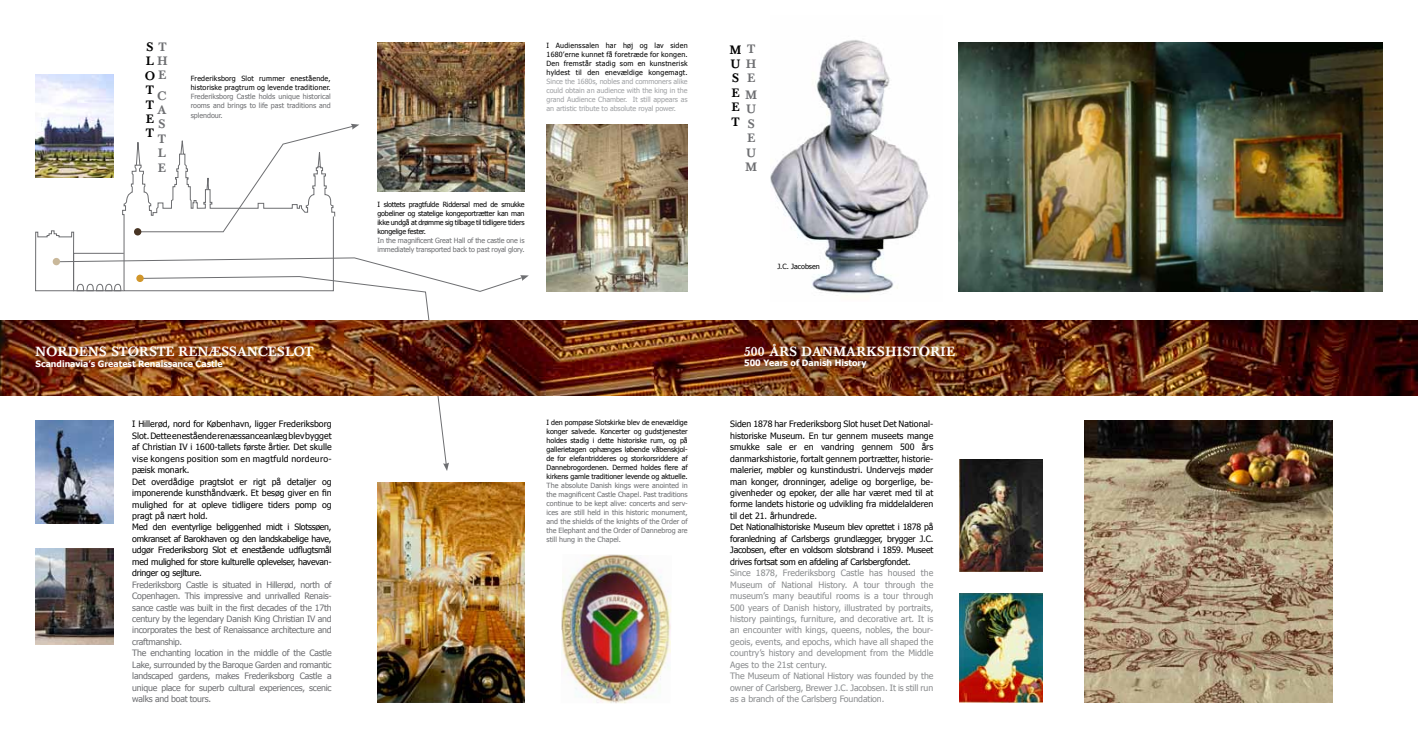
<style>
.page{position:relative;width:1418px;height:745px;background:#fff}
.page>*{position:absolute;margin:0;border:0;box-sizing:border-box;transform-origin:0 0}
.t1{font:500 13.12px "Baskerville BE";letter-spacing:.01em;color:#fff}
.t2{font:500 12px/14.4px "Baskerville BE";color:#000}
.t3{font:500 12px/14.4px "Baskerville BE";color:#6d6e71;text-align:justify}
.t4{font:8.75px/11.4px "Tahoma";color:#000}
.t5{font:8.75px/11.4px "Tahoma";color:#8a8c8e}
.t6{font:8.75px/11.4px "Tahoma";letter-spacing:-.025em;color:#6d6e71}
.t7{font:700 8.75px "Tahoma";color:#fff}
.t8{font:7.12px/9px "Tahoma";letter-spacing:.02em;color:#000;text-align:justify}
.t9{font:7.12px/9px "Tahoma";color:#6d6e71;text-align:justify}
.t10{font:7.12px/9px "Tahoma";letter-spacing:-.005em;color:#9fa1a4;text-align:justify}
.t11{font:7.12px "Tahoma";color:#000}
.s1{color:#6d6e71}
</style>
<div class="page">
<svg style="left:141px;top:292px;width:306px;height:170px"></svg>
<svg style="left:443px;top:462px;width:6px;height:8px"></svg>
<img style="left:0;top:320px;width:1417px;height:75px">
<img style="left:959px;top:459px;width:83px;height:111px">
<img style="left:959px;top:593px;width:83px;height:109px">
<img style="left:35px;top:420px;width:78px;height:103px">
<img style="left:958px;top:43px;width:424px;height:248px">
<img style="left:35px;top:74px;width:78px;height:50px">
<svg style="left:35px;top:124px;width:494px;height:168px"></svg>
<img style="left:546px;top:125px;width:141px;height:166px">
<img style="left:377px;top:43px;width:147px;height:148px">
<img style="left:1084px;top:420px;width:248px;height:282px">
<img style="left:35px;top:548px;width:78px;height:95px">
<img style="left:377px;top:482px;width:147px;height:220px">
<img style="left:561px;top:554px;width:110px;height:148px">
<div style="left:134px;top:228px;width:7px;height:7px;background:#483524;border-radius:50%"></div>
<div style="left:53px;top:258px;width:7px;height:7px;background:#c9b89a;border-radius:50%"></div>
<div style="left:136px;top:274px;width:8px;height:8px;background:#d1962a;border-radius:50%"></div>
<img style="left:770px;top:40px;width:159px;height:254px">
<h2 class="t2" style="left:145px;top:40px;width:24px">S <span class="s1">T<br></span>L <span class="s1">H<br></span>O <span class="s1">E<br></span>T<br>T<br>E<br>T</h2>
<p class="t8" style="left:546px;top:41px;width:143px">I Audienssalen har høj og lav siden 1680’erne kunnet få foretræde for kongen.<br>Den fremstår stadig som en kunstnerisk hyldest til den enevældige kongemagt.</p>
<p class="t8" style="left:191px;top:74px;width:141px">Frederiksborg Slot rummer enestående, historiske pragtrum og levende traditioner.</p>
<p class="t9" style="left:191px;top:92px;width:141px">Frederiksborg Castle holds unique historical rooms and brings to life past traditions and splendour.</p>
<p class="t10" style="left:546px;top:77px;width:143px">Since the 1680s, nobles and commoners alike could obtain an audience with the king in the grand Audience Chamber. It still appears as an artistic tribute to absolute royal power.</p>
<h2 class="t3" style="left:157px;top:88px;width:11px">C A S T L E</h2>
<h1 class="t1" style="left:36px;top:344px;width:12px">NORDEN</h1>
<h1 class="t1" style="left:99px;top:344px;width:31px">S STØR</h1>
<h1 class="t1" style="left:149px;top:344px;width:41px">STE RENÆ</h1>
<h1 class="t1" style="left:221px;top:344px;width:75px">SSANCESLOT</h1>
<p class="t7" style="left:36px;top:358px;width:189px">Scandinavia’s Greatest Renaissance Castle</p>
<p class="t4" style="left:132px;top:418px;width:201px">I Hillerød, nord for København, ligger Frederiksborg Slot. Dette enestående renæssanceanlæg blev bygget af Christian IV i 1600-tallets første årtier. Det skulle vise kongens position som en magtfuld nordeuro&shy;pæisk monark.<br>Det overdådige pragtslot er rigt på detaljer og imponerende kunsthåndværk. Et besøg giver en fin mulighed for at opleve tidligere tiders pomp og pragt på nært hold.<br>Med den eventyrlige beliggenhed midt i Slotssøen, omkranset af Barokhaven og den landskabelige have, udgør Frederiksborg Slot et enestående udflugtsmål med mulighed for store kulturelle oplevelser, havevan&shy;dringer og sejlture.</p>
<p class="t6" style="left:132px;top:578px;width:201px">Frederiksborg Castle is situated in Hillerød, north of Copenhagen. This impressive and unrivalled Renais&shy;sance castle was built in the first decades of the 17th century by the legendary Danish King Christian IV and incorporates the best of Renaissance architecture and craftmanship.<br>The enchanting location in the middle of the Castle Lake, surrounded by the Baroque Garden and romantic landscaped gardens, makes Frederiksborg Castle a unique place for superb cultural experiences, scenic walks and boat tours.</p>
<p class="t8" style="left:377px;top:199px;width:149px">I slottets pragtfulde Riddersal med de smukke gobeliner og statelige kongeportrætter kan man ikke undgå at drømme sig tilbage til tidligere tiders kongelige fester.</p>
<p class="t9" style="left:377px;top:235px;width:148px">In the magnificent Great Hall of the castle one is immediately transported back to past royal glory.</p>
<p class="t8" style="left:546px;top:417px;width:143px">I den pompøse Slotskirke blev de enevældige konger salvede. Koncerter og gudstjenester holdes stadig i dette historiske rum, og på gallerietagen ophænges løbende våbenskjol&shy;de for elefantridderes og storkorsriddere af Dannebrogordenen. Dermed holdes flere af kirkens gamle traditioner levende og aktuelle.</p>
<p class="t9" style="left:546px;top:480px;width:143px">The absolute Danish kings were anointed in the magnificent Castle Chapel. Past traditions continue to be kept alive: concerts and serv&shy;ices are still held in this historic monument, and the shields of the knights of the Order of the Elephant and the Order of Dannebrog are still hung in the Chapel.</p>
<h2 class="t2" style="left:729px;top:43px;width:13px">M<br>U<br>S<br>E<br>E<br>T</h2>
<h2 class="t3" style="left:746px;top:42px;width:11px">T H E</h2>
<h2 class="t3" style="left:745px;top:88px;width:13px;text-align:left">M<br>U<br>S<br>E<br>U<br>M</h2>
<p class="t11" style="left:777px;top:262px;width:44px">J.C. Jacobsen</p>
<h1 class="t1" style="left:744px;top:343px;width:70px">500 ÅRS DANMARK</h1>
<h1 class="t1" style="left:877px;top:343px;width:43px">SHISTORIE</h1>
<p class="t7" style="left:744px;top:357px;width:124px">500 Years of Danish History</p>
<p class="t4" style="left:730px;top:418px;width:205px">Siden 1878 har Frederiksborg Slot huset Det National&shy;historiske Museum. En tur gennem museets mange smukke sale er en vandring gennem 500 års danmarkshistorie, fortalt gennem portrætter, historie&shy;malerier, møbler og kunstindustri. Undervejs møder man konger, dronninger, adelige og borgerlige, be&shy;givenheder og epoker, der alle har været med til at forme landets historie og udvikling fra middelalderen til det 21. århundrede.<br>Det Nationalhistoriske Museum blev oprettet i 1878 på foranledning af Carlsbergs grundlægger, brygger J.C.<br>Jacobsen, efter en voldsom slotsbrand i 1859. Museet drives fortsat som en afdeling af Carlsbergfondet.</p>
<p class="t5" style="left:730px;top:566px;width:205px">Since 1878, Frederiksborg Castle has housed the Museum of National History. A tour through the museum’s many beautiful rooms is a tour through 500 years of Danish history, illustrated by portraits, history paintings, furniture, and decorative art. It is an encounter with kings, queens, nobles, the bour&shy;geois, events, and epochs, which have all shaped the country’s history and development from the Middle Ages to the 21st century.<br>The Museum of National History was founded by the owner of Carlsberg, Brewer J.C. Jacobsen. It is still run as a branch of the Carlsberg Foundation.</p>
</div>
